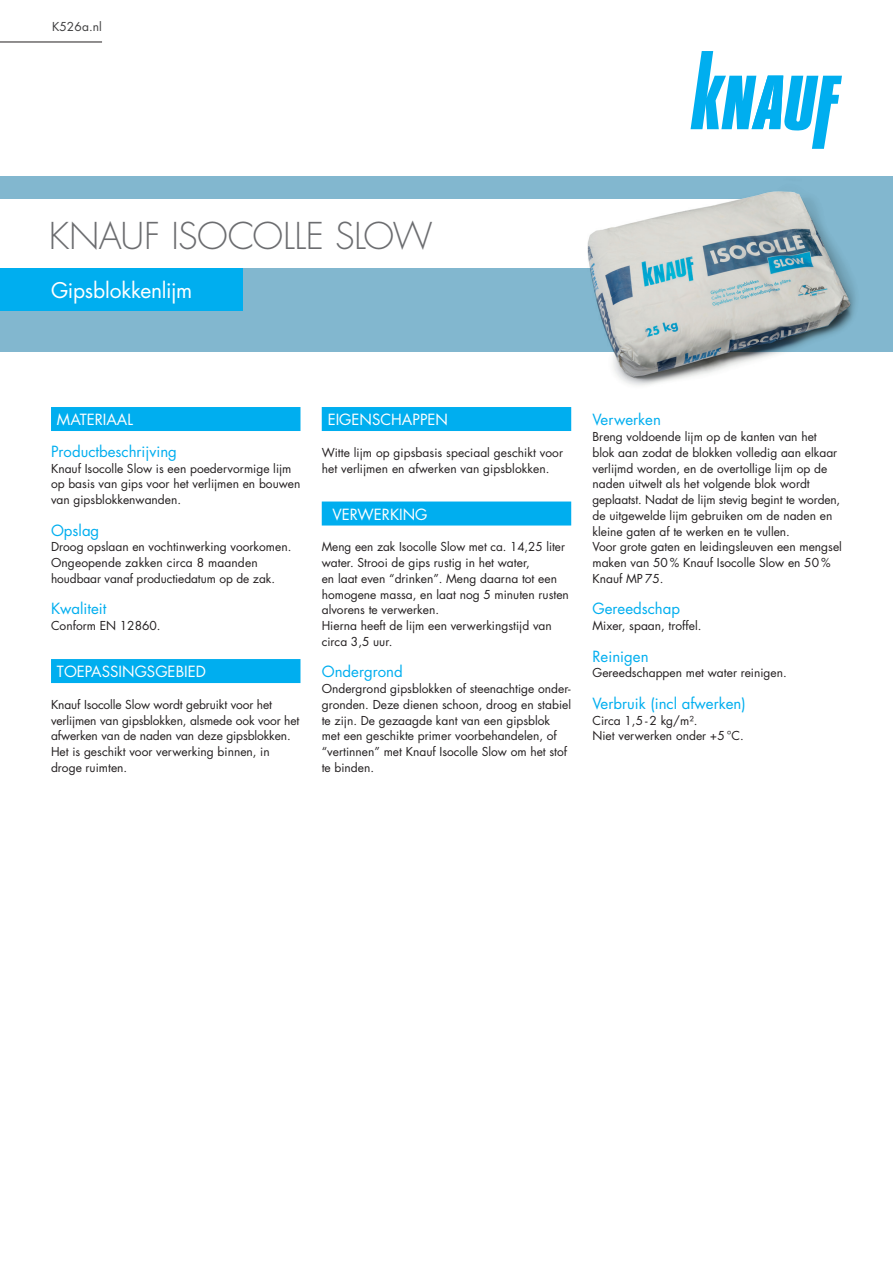
<style>
.page{position:relative;width:893px;height:1263px;background:#fff}
.page>*{position:absolute;margin:0;border:0;box-sizing:border-box;transform-origin:0 0}
.t1{font:300 36px "Futura Std";letter-spacing:-.015em;color:#6c6d70}
.t2{font:21px "Futura Std";letter-spacing:-.015em;color:#fff}
.t3{font:15px "Futura Std";color:#00aeef}
.t4{font:15px "Futura Std";color:#fff}
.t5{font:12px/15.8px "Futura Std";color:#231f20}
.t6{font:12px "Futura Std";letter-spacing:.01em;color:#3e3e3f}
</style>
<div class="page">
<div style="left:0;top:176px;width:893px;height:176px;background:#82b7cf"></div>
<svg style="left:691px;top:51px;width:151px;height:98px"></svg>
<div style="left:51px;top:407px;width:249px;height:24px;background:#00aeef"></div>
<div style="left:51px;top:659px;width:249px;height:24px;background:#00aeef"></div>
<div style="left:322px;top:407px;width:249px;height:24px;background:#00aeef"></div>
<div style="left:322px;top:501px;width:249px;height:24px;background:#00aeef"></div>
<div style="left:0;top:268px;width:242px;height:43px;background:#00aeef"></div>
<div style="left:0;top:200px;width:762px;height:68px;background:#fff"></div>
<hr style="left:0;top:42px;width:102px;height:1px;background:#231f20">
<img style="left:542px;top:199px;width:314px;height:187px">
<img style="left:588px;top:191px;width:262px;height:185px">
<p class="t6" style="left:52px;top:19px;width:52px">K526a.nl</p>
<h1 class="t1" style="left:49px;top:214px;width:385px">KNAUF ISOCOLLE SLOW</h1>
<h2 class="t2" style="left:51px;top:277px;width:143px">Gipsblokkenlijm</h2>
<p class="t4" style="left:57px;top:410px;width:78px">MATERIAAL</p>
<p class="t3" style="left:51px;top:442px;width:127px">Productbeschrijving</p>
<p class="t5" style="left:51px;top:460px;width:251px">Knauf Isocolle Slow is een poedervormige lijm op basis van gips voor het verlijmen en bouwen van gipsblokkenwanden.</p>
<p class="t3" style="left:51px;top:520px;width:50px">Opslag</p>
<p class="t5" style="left:51px;top:539px;width:242px">Droog opslaan en vochtinwerking voorkomen.<br>Ongeopende zakken circa 8 maanden houdbaar vanaf productiedatum op de zak.</p>
<p class="t3" style="left:51px;top:599px;width:57px">Kwaliteit</p>
<p class="t5" style="left:51px;top:618px;width:111px">Conform EN 12860.</p>
<p class="t4" style="left:57px;top:662px;width:150px">TOEPASSINGSGEBIED</p>
<p class="t5" style="left:51px;top:697px;width:250px">Knauf Isocolle Slow wordt gebruikt voor het verlijmen van gipsblokken, alsmede ook voor het afwerken van de naden van deze gipsblokken.<br>Het is geschikt voor verwerking binnen, in droge ruimten.</p>
<p class="t4" style="left:328px;top:410px;width:122px">EIGENSCHAPPEN</p>
<p class="t5" style="left:322px;top:445px;width:243px">Witte lijm op gipsbasis speciaal geschikt voor het verlijmen en afwerken van gipsblokken.</p>
<p class="t4" style="left:332px;top:505px;width:97px">VERWERKING</p>
<p class="t5" style="left:322px;top:539px;width:249px">Meng een zak Isocolle Slow met ca. 14,25 liter water. Strooi de gips rustig in het water,<br>en laat even “drinken”. Meng daarna tot een homogene massa, en laat nog 5 minuten rusten alvorens te verwerken.<br>Hierna heeft de lijm een verwerkingstijd van circa 3,5 uur.</p>
<p class="t3" style="left:322px;top:662px;width:83px">Ondergrond</p>
<p class="t5" style="left:322px;top:681px;width:251px">Ondergrond gipsblokken of steenachtige onder&shy;gronden. Deze dienen schoon, droog en stabiel te zijn. De gezaagde kant van een gipsblok met een geschikte primer voorbehandelen, of “vertinnen” met Knauf Isocolle Slow om het stof te binden.</p>
<p class="t3" style="left:592px;top:410px;width:70px">Verwerken</p>
<p class="t5" style="left:592px;top:429px;width:251px">Breng voldoende lijm op de kanten van het<br>blok aan zodat de blokken volledig aan elkaar verlijmd worden, en de overtollige lijm op de naden uitwelt als het volgende blok wordt geplaatst. Nadat de lijm stevig begint te worden, de uitgewelde lijm gebruiken om de naden en kleine gaten af te werken en te vullen.<br>Voor grote gaten en leidingsleuven een mengsel maken van 50 % Knauf Isocolle Slow en 50 % Knauf MP 75.</p>
<p class="t3" style="left:592px;top:599px;width:89px">Gereedschap</p>
<p class="t5" style="left:592px;top:618px;width:110px">Mixer, spaan, troffel.</p>
<p class="t3" style="left:592px;top:646px;width:58px">Reinigen</p>
<p class="t5" style="left:592px;top:665px;width:196px">Gereedschappen met water reinigen.</p>
<p class="t3" style="left:592px;top:694px;width:155px">Verbruik (incl afwerken)</p>
<p class="t5" style="left:592px;top:712px;width:153px">Circa 1,5 - 2 kg/m2.<br>Niet verwerken onder +5 °C.</p>
</div>
